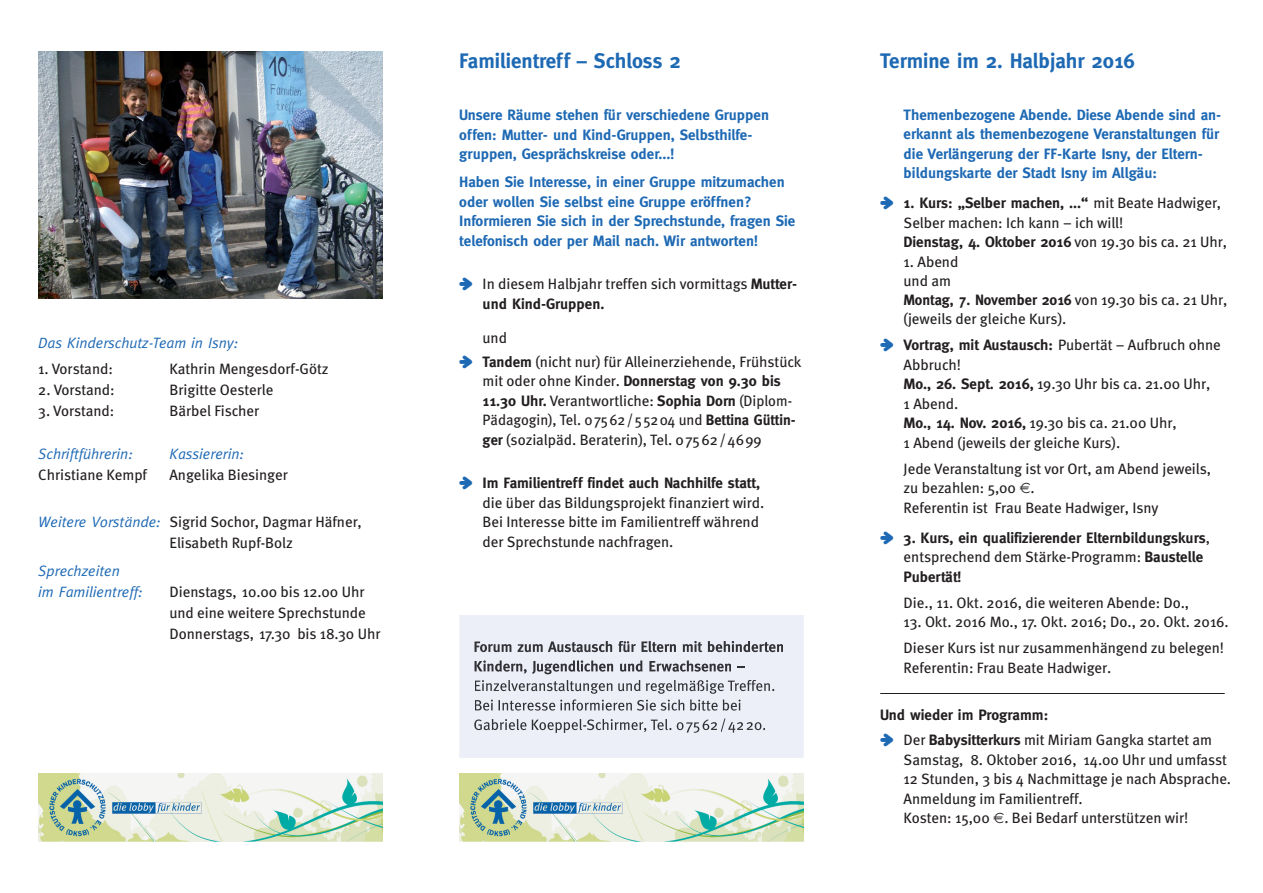
<style>
.page{position:relative;width:1263px;height:893px;background:#fff}
.page>*{position:absolute;margin:0;border:0;box-sizing:border-box;transform-origin:0 0}
.t1{font:700 21px "Meta";color:#1e69b4}
.t2{font:15px/19.5px "Meta";color:#231f20}
.t3{font:700 15px/19.5px "Meta";color:#1e69b4}
.t4{font:700 15px/19.5px "Meta";color:#231f20}
.t5{font:italic 15px/21px "Meta";color:#1e69b4}
.s1{font-style:italic;color:#1e69b4}
.s2{font-family:"Apple Gothic";font-size:13.5px;color:#1e69b4}
.s3{font-weight:700}
.s4{font-family:"Apple Gothic";font-weight:400;font-size:13.5px;color:#1e69b4}
.s5{font-weight:400}
</style>
<div class="page">
<img style="left:38px;top:52px;width:345px;height:247px">
<img style="left:38px;top:773px;width:345px;height:69px">
<img style="left:459px;top:773px;width:345px;height:69px">
<div style="left:459px;top:617px;width:345px;height:141px;background:#eceff8"></div>
<hr style="left:459px;top:615px;width:345px;height:2px;background:#eceff8">
<svg style="left:473px;top:640px;width:324px;height:100px;background:#d4d7df"></svg>
<svg style="left:474px;top:641px;width:106px;height:11px"></svg>
<svg style="left:474px;top:660px;width:85px;height:14px"></svg>
<svg style="left:737px;top:666px;width:7px;height:2px"></svg>
<svg style="left:475px;top:680px;width:90px;height:11px"></svg>
<svg style="left:475px;top:700px;width:80px;height:11px"></svg>
<svg style="left:474px;top:719px;width:80px;height:11px"></svg>
<svg style="left:686px;top:718px;width:79px;height:15px"></svg>
<hr style="left:880px;top:693px;width:345px;height:1px;background:#231f20">
<p class="t5" style="left:38px;top:332px;width:201px">Das Kinderschutz-Team in Isny:</p>
<p class="t2" style="left:38px;top:360px;width:76px">1. Vorstand:</p>
<p class="t2" style="left:169px;top:360px;width:161px">Kathrin Mengesdorf-Götz</p>
<p class="t2" style="left:38px;top:381px;width:78px">2. Vorstand:</p>
<p class="t2" style="left:169px;top:381px;width:105px">Brigitte Oesterle</p>
<p class="t2" style="left:38px;top:402px;width:78px">3. Vorstand:</p>
<p class="t2" style="left:169px;top:402px;width:91px">Bärbel Fischer</p>
<p class="t5" style="left:38px;top:443px;width:96px">Schriftführerin:</p>
<p class="t5" style="left:169px;top:443px;width:76px">Kassiererin:</p>
<p class="t2" style="left:38px;top:466px;width:110px">Christiane Kempf</p>
<p class="t2" style="left:169px;top:466px;width:120px">Angelika Biesinger</p>
<p class="t2" style="left:169px;top:512px;width:194px;line-height:21px;text-indent:-131px"><span class="s1">Weitere Vorstände:</span> Sigrid Sochor, Dagmar Häfner,<br>Elisabeth Rupf-Bolz</p>
<p class="t5" style="left:38px;top:560px;width:106px">Sprechzeiten<br>im Familientreff:</p>
<p class="t2" style="left:169px;top:583px;width:213px;line-height:21px">Dienstags, 10.00 bis 12.00 Uhr und eine weitere Sprechstunde<br>Donnerstags, 17.30 bis 18.30 Uhr</p>
<h1 class="t1" style="left:459px;top:48px;width:223px">Familientreff – Schloss 2</h1>
<p class="t3" style="left:459px;top:105px;width:311px">Unsere Räume stehen für verschiedene Gruppen offen: Mutter- und Kind-Gruppen, Selbsthilfe&shy;gruppen, Gesprächskreise oder...!</p>
<p class="t3" style="left:459px;top:172px;width:338px">Haben Sie Interesse, in einer Gruppe mitzumachen oder wollen Sie selbst eine Gruppe eröffnen?<br>Informieren Sie sich in der Sprechstunde, fragen Sie telefonisch oder per Mail nach. Wir antworten!</p>
<p class="t2" style="left:483px;top:275px;width:316px;text-indent:-23px"><span class="s2">➜</span> In diesem Halbjahr treffen sich vormittags <span class="s3">Mutter&shy;und Kind-Gruppen.</span></p>
<p class="t2" style="left:459px;top:327px;width:344px;line-height:23.7px;text-indent:23px">und<br><span class="s2">➜</span> <span class="s3">Tandem</span> (nicht nur) für Alleinerziehende, Frühstück</p>
<p class="t2" style="left:483px;top:373px;width:315px">mit oder ohne Kinder. <span class="s3">Donnerstag von 9.30 bis 11.30 Uhr.</span> Verantwortliche: <span class="s3">Sophia Dorn</span> (Diplom-Pädagogin), Tel. 07562/55204 und <span class="s3">Bettina Güttin&shy;ger</span> (sozialpäd. Beraterin), Tel. 07562/4699</p>
<p class="t2" style="left:483px;top:475px;width:283px;text-indent:-23px"><span class="s2">➜</span> <span class="s3">Im Familientreff findet auch Nachhilfe statt, </span>die über das Bildungsprojekt finanziert wird.<br>Bei Interesse bitte im Familientreff während der Sprechstunde nachfragen.</p>
<h1 class="t1" style="left:880px;top:48px;width:256px">Termine im 2. Halbjahr 2016</h1>
<p class="t3" style="left:904px;top:105px;width:319px">Themenbezogene Abende. Diese Abende sind an&shy;erkannt als themenbezogene Veranstaltungen für die Verlängerung der FF-Karte Isny, der Eltern&shy;bildungskarte der Stadt Isny im Allgäu:</p>
<p class="t2" style="left:904px;top:195px;width:325px;text-indent:-23px"><span class="s2">➜</span> <span class="s3">1. Kurs: „Selber machen, ...“</span> mit Beate Hadwiger,<br>Selber machen: Ich kann – ich will!<br><span class="s3">Dienstag, 4. Oktober 2016</span> von 19.30 bis ca. 21 Uhr,</p>
<p class="t2" style="left:904px;top:253px;width:325px">1. Abend<br>und am<br><span class="s3">Montag, 7. November 2016</span> von 19.30 bis ca. 21 Uhr, (jeweils der gleiche Kurs).</p>
<p class="t2" style="left:904px;top:337px;width:319px;text-indent:-23px"><span class="s2">➜</span> <span class="s3">Vortrag, mit Austausch:</span> Pubertät – Aufbruch ohne<br>Abbruch!<br><span class="s3">Mo., 26. Sept. 2016,</span> 19.30 Uhr bis ca. 21.00 Uhr,<br>1 Abend.<br><span class="s3">Mo., 14. Nov. 2016,</span> 19.30 bis ca. 21.00 Uhr,<br>1 Abend (jeweils der gleiche Kurs).</p>
<p class="t2" style="left:904px;top:460px;width:309px">Jede Veranstaltung ist vor Ort, am Abend jeweils, zu bezahlen: 5,00 .<br>Referentin ist Frau Beate Hadwiger, Isny</p>
<p class="t4" style="left:904px;top:528px;width:308px;text-indent:-23px"><span class="s4">➜</span> 3. Kurs, ein qualifizierender Elternbildungskurs<span class="s5">, entsprechend dem Stärke-Programm:</span> Baustelle<br>Pubertät!</p>
<p class="t2" style="left:904px;top:594px;width:287px">Die., 11. Okt. 2016, die weiteren Abende: Do.,</p>
<p class="t2" style="left:904px;top:610px;width:327px;line-height:26px">13. Okt. 2016 Mo., 17. Okt. 2016; Do., 20. Okt. 2016.<br>Dieser Kurs ist nur zusammenhängend zu belegen!</p>
<p class="t2" style="left:904px;top:659px;width:209px">Referentin: Frau Beate Hadwiger.</p>
<p class="t4" style="left:880px;top:701px;width:333px;line-height:26px">Und wieder im Programm:<br><span class="s4">➜</span> <span class="s5">Der</span> Babysitterkurs <span class="s5">mit Miriam Gangka startet am</span></p>
<p class="t2" style="left:904px;top:751px;width:329px">Samstag, 8. Oktober 2016, 14.00 Uhr und umfasst 12 Stunden, 3 bis 4 Nachmittage je nach Absprache.<br>Anmeldung im Familientreff.<br>Kosten: 15,00 . Bei Bedarf unterstützen wir!</p>
</div>
